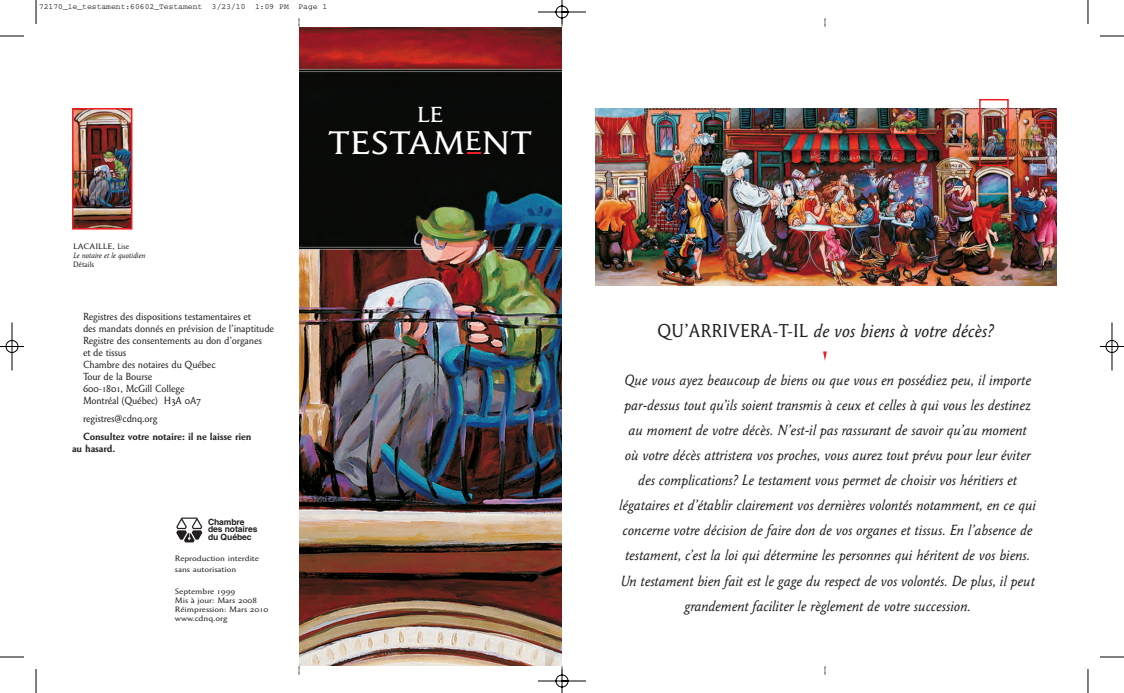
<style>
.page{position:relative;width:1124px;height:693px;background:#fff}
.page>*{position:absolute;margin:0;border:0;box-sizing:border-box;transform-origin:0 0}
.t1{font:33.3px "Garaline";color:#fff;scale:1.2 1}
.t2{font:22.2px "Garaline";color:#fff;scale:1.2 1}
.t3{font:italic 19px "Garaline";color:#231f20}
.t4{font:italic 15px/25px "Garaline";color:#231f20;text-align:center}
.t5{font:10.5px/12px "Garaline";letter-spacing:-.01em;color:#231f20}
.t6{font:700 10.5px/12px "Garaline";letter-spacing:-.01em;color:#231f20}
.t7{font:700 8.6px/7.7px "Helvetica";letter-spacing:-.01em;color:#231f20}
.t8{font:8px/9px "Garaline";color:#231f20;scale:1.2 1}
.t9{font:8px "Courier";color:#000}
.t10{font:italic 8px "Garaline";color:#231f20}
.t11{font:8px "Garaline";color:#231f20}
.s1{font-size:27.6px}
.s2{font-style:normal}
</style>
<div class="page">
<img style="left:0;top:0;width:1123px;height:693px">
<p class="t9" style="left:39px;top:4px;width:290px">72170_le_testament:60602_Testament 3/23/10 1:09 PM Page 1</p>
<h2 class="t2" style="left:416px;top:102px;width:24px">LE</h2>
<p class="t8" style="left:73px;top:241px;width:48px">LACAILLE, Lise</p>
<p class="t10" style="left:73px;top:250px;width:74px">Le notaire et le quotidien</p>
<p class="t11" style="left:73px;top:259px;width:23px">Détails</p>
<p class="t5" style="left:83px;top:311px;width:192px">Registres des dispositions testamentaires et<br>des mandats donnés en prévision de l’inaptitude<br>Registre des consentements au don d’organes<br>et de tissus<br>Chambre des notaires du Québec<br>Tour de la Bourse<br>600-1801, McGill College<br>Montréal (Québec) H3A 0A7</p>
<p class="t5" style="left:83px;top:413px;width:76px">registres@cdnq.org</p>
<p class="t6" style="left:72px;top:431px;width:181px;text-indent:11px">Consultez votre notaire: il ne laisse rien au hasard.</p>
<p class="t7" style="left:208px;top:519px;width:51px">Chambre des notaires du Québec</p>
<p class="t8" style="left:175px;top:552px;width:71px;line-height:11px">Reproduction interdite sans autorisation</p>
<p class="t8" style="left:175px;top:586px;width:79px">Septembre 1999<br>Mis à jour: Mars 2008<br>Réimpression: Mars 2010 www.cdnq.org</p>
<h1 class="t1" style="left:328px;top:123px;width:172px">TESTAM<span class="s1">E</span>NT</h1>
<p class="t3" style="left:657px;top:319px;width:337px"><span class="s2">QU’ARRIVERA-T-IL</span> de vos biens à votre décès?</p>
<p class="t4" style="left:618px;top:368px;width:418px">Que vous ayez beaucoup de biens ou que vous en possédiez peu, il importe par-dessus tout qu’ils soient transmis à ceux et celles à qui vous les destinez au moment de votre décès. N’est-il pas rassurant de savoir qu’au moment<br>où votre décès attristera vos proches, vous aurez tout prévu pour leur éviter des complications? Le testament vous permet de choisir vos héritiers et légataires et d’établir clairement vos dernières volontés notamment, en ce qui concerne votre décision de faire don de vos organes et tissus. En l’absence de testament, c’est la loi qui détermine les personnes qui héritent de vos biens.<br>Un testament bien fait est le gage du respect de vos volontés. De plus, il peut grandement faciliter le règlement de votre succession.</p>
</div>
